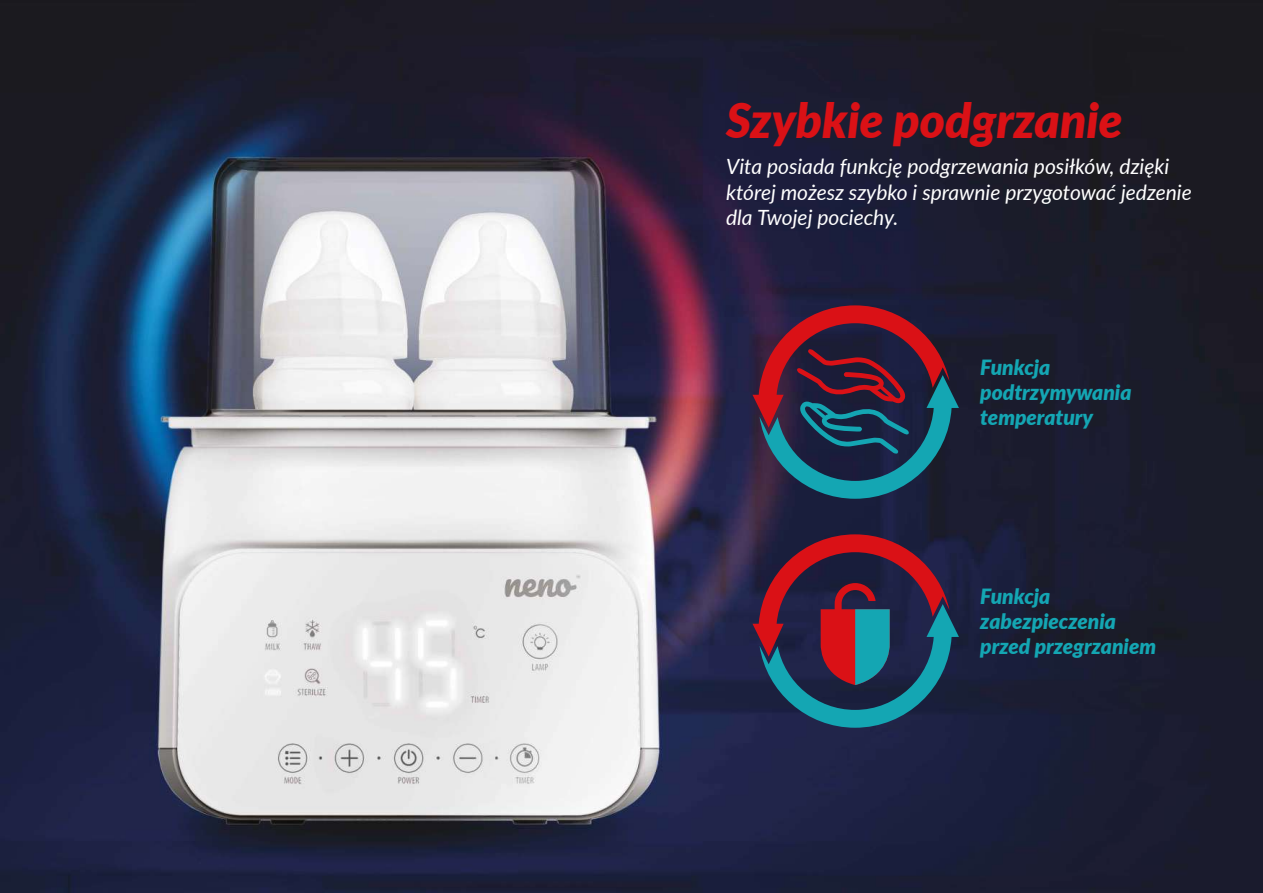
<style>
.page{position:relative;width:1263px;height:893px;background:#fff}
.page>*{position:absolute;margin:0;border:0;box-sizing:border-box;transform-origin:0 0}
.t1{font:italic 900 48px "Lato";color:#da1116}
.t2{font:italic 21px/25.2px "Lato";color:#fff}
.t3{font:italic 900 21px/25.2px "Lato";color:#14a6b3}
</style>
<div class="page">
<img style="left:0;top:0;width:1263px;height:893px">
<svg style="left:752px;top:305px;width:207px;height:194px;background:#3b3248"></svg>
<svg style="left:752px;top:534px;width:207px;height:194px;background:#3e354e"></svg>
<h1 class="t1" style="left:726px;top:85px;width:398px">Szybkie podgrzanie</h1>
<p class="t2" style="left:726px;top:153px;width:467px">Vita posiada funkcję podgrzewania posiłków, dzięki której możesz szybko i sprawnie przygotować jedzenie dla Twojej pociechy.</p>
<p class="t3" style="left:980px;top:354px;width:153px">Funkcja podtrzymywania temperatury</p>
<p class="t3" style="left:980px;top:583px;width:177px">Funkcja zabezpieczenia przed przegrzaniem</p>
</div>
